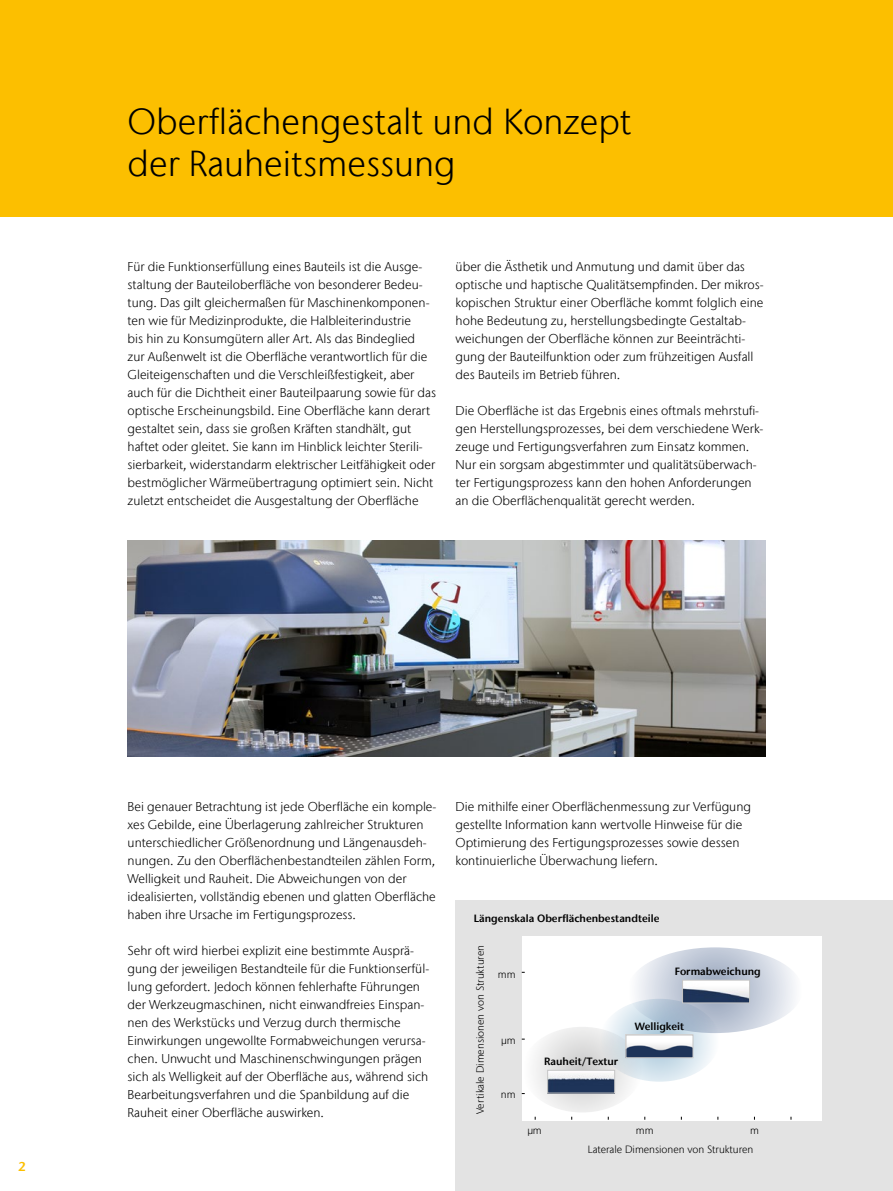
<style>
.page{position:relative;width:893px;height:1191px;background:#fff}
.page>*{position:absolute;margin:0;border:0;box-sizing:border-box;transform-origin:0 0}
.t1{font:300 36px/42px "Stone Sans IIITC Com";color:#000}
.t2{font:300 12.75px/18px "Stone Sans IIITC Com";color:#000}
.t3{font:600 12.75px "Stone Sans IIITC Com";color:#fcbf00}
.t4{font:300 10.5px "Stone Sans IIITC Com";color:#000}
.t5{font:600 10.5px "Stone Sans IIITC Com";color:#000}
</style>
<div class="page">
<div style="left:0;top:0;width:893px;height:216px;background:#fcbf00"></div>
<img style="left:128px;top:540px;width:637px;height:216px">
<div style="left:456px;top:900px;width:437px;height:291px;background:#e3e3e3"></div>
<div style="left:522px;top:936px;width:299px;height:184px;background:#fff"></div>
<svg style="left:522px;top:947px;width:273px;height:172px"></svg>
<h1 class="t1" style="left:128px;top:101px;width:505px">Oberflächengestalt und Konzept der Rauheitsmessung</h1>
<p class="t2" style="left:128px;top:257px;width:310px">Für die Funktionserfüllung eines Bauteils ist die Ausge&shy;staltung der Bauteiloberfläche von besonderer Bedeu&shy;tung. Das gilt gleichermaßen für Maschinenkomponen&shy;ten wie für Medizinprodukte, die Halbleiterindustrie<br>bis hin zu Konsumgütern aller Art. Als das Bindeglied<br>zur Außenwelt ist die Oberfläche verantwortlich für die Gleiteigenschaften und die Verschleißfestigkeit, aber auch für die Dichtheit einer Bauteilpaarung sowie für das optische Erscheinungsbild. Eine Oberfläche kann derart gestaltet sein, dass sie großen Kräften standhält, gut haftet oder gleitet. Sie kann im Hinblick leichter Sterili&shy;sierbarkeit, widerstandarm elektrischer Leitfähigkeit oder bestmöglicher Wärmeübertragung optimiert sein. Nicht zuletzt entscheidet die Ausgestaltung der Oberfläche</p>
<p class="t2" style="left:456px;top:257px;width:310px">über die Ästhetik und Anmutung und damit über das optische und haptische Qualitätsempfinden. Der mikros&shy;kopischen Struktur einer Oberfläche kommt folglich eine hohe Bedeutung zu, herstellungsbedingte Gestaltab&shy;weichungen der Oberfläche können zur Beeinträchti&shy;gung der Bauteilfunktion oder zum frühzeitigen Ausfall des Bauteils im Betrieb führen.</p>
<p class="t2" style="left:456px;top:401px;width:309px">Die Oberfläche ist das Ergebnis eines oftmals mehrstufi&shy;gen Herstellungsprozesses, bei dem verschiedene Werk&shy;zeuge und Fertigungsverfahren zum Einsatz kommen.<br>Nur ein sorgsam abgestimmter und qualitätsüberwach&shy;ter Fertigungsprozess kann den hohen Anforderungen an die Oberflächenqualität gerecht werden.</p>
<p class="t3" style="left:18px;top:1158px;width:9px">2</p>
<p class="t2" style="left:128px;top:797px;width:310px">Bei genauer Betrachtung ist jede Oberfläche ein komple&shy;xes Gebilde, eine Überlagerung zahlreicher Strukturen unterschiedlicher Größenordnung und Längenausdeh&shy;nungen. Zu den Oberflächenbestandteilen zählen Form, Welligkeit und Rauheit. Die Abweichungen von der idealisierten, vollständig ebenen und glatten Oberfläche haben ihre Ursache im Fertigungsprozess.</p>
<p class="t2" style="left:128px;top:941px;width:303px">Sehr oft wird hierbei explizit eine bestimmte Ausprä&shy;gung der jeweiligen Bestandteile für die Funktionserfül&shy;lung gefordert. Jedoch können fehlerhafte Führungen der Werkzeugmaschinen, nicht einwandfreies Einspan&shy;nen des Werkstücks und Verzug durch thermische Einwirkungen ungewollte Formabweichungen verursa&shy;chen. Unwucht und Maschinenschwingungen prägen sich als Welligkeit auf der Oberfläche aus, während sich Bearbeitungsverfahren und die Spanbildung auf die Rauheit einer Oberfläche auswirken.</p>
<p class="t2" style="left:456px;top:797px;width:297px">Die mithilfe einer Oberflächenmessung zur Verfügung gestellte Information kann wertvolle Hinweise für die Optimierung des Fertigungsprozesses sowie dessen kontinuierliche Überwachung liefern.</p>
<p class="t5" style="left:474px;top:912px;width:187px">Längenskala Oberflächenbestandteile</p>
<p class="t4" style="left:474px;top:1114px;width:171px;rotate:-90deg">Vertikale Dimensionen von Strukturen</p>
<p class="t4" style="left:498px;top:967px;width:19px">mm</p>
<p class="t5" style="left:675px;top:965px;width:87px">Formabweichung</p>
<p class="t5" style="left:635px;top:1019px;width:51px">Welligkeit</p>
<p class="t4" style="left:501px;top:1033px;width:16px">μm</p>
<p class="t5" style="left:544px;top:1055px;width:75px">Rauheit/Textur</p>
<p class="t4" style="left:501px;top:1088px;width:16px">nm</p>
<p class="t4" style="left:527px;top:1123px;width:16px">μm</p>
<p class="t4" style="left:636px;top:1123px;width:19px">mm</p>
<p class="t4" style="left:750px;top:1123px;width:10px">m</p>
<p class="t4" style="left:588px;top:1142px;width:167px">Laterale Dimensionen von Strukturen</p>
</div>
